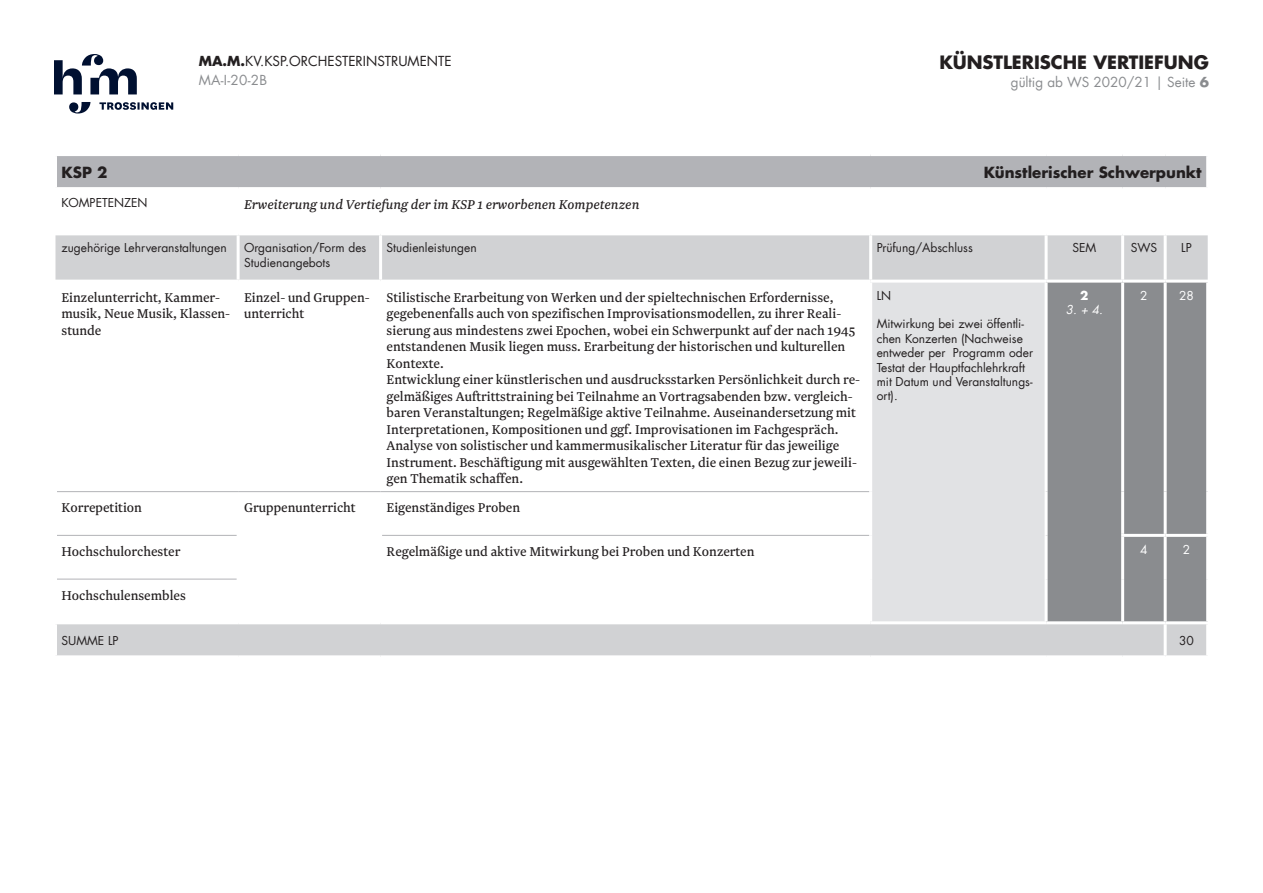
<style>
.page{position:relative;width:1263px;height:893px;background:#fff}
.page>*{position:absolute;margin:0;border:0;box-sizing:border-box;transform-origin:0 0}
.t1{font:700 18px "Futura Com";color:#231f20}
.t2{font:15px/16.5px "Newzald";color:#231f20}
.t3{font:italic 15px "Newzald";color:#231f20}
.t4{font:700 15px "Futura Com";color:#231f20}
.t5{font:13.5px/19.5px "Futura Com";color:#231f20}
.t6{font:13.5px "Futura Com";color:#8a8c8f}
.t7{font:12px/14.4px "Futura Com";color:#231f20}
.t8{font:italic 12px "Futura Com";color:#fff}
.t9{font:12px "Futura Com";color:#fff}
.t10{font:700 12px "Futura Com";color:#fff}
.s1{font-weight:700}
.s2{color:#8a8c8f}
</style>
<div class="page">
<svg style="left:54px;top:54px;width:119px;height:60px"></svg>
<div style="left:57px;top:156px;width:1149px;height:31px;background:#b2b3b7"></div>
<svg style="left:56px;top:235px;width:1152px;height:420px"></svg>
<div style="left:871px;top:281px;width:175px;height:342px;background:#e1e2e4"></div>
<div style="left:1047px;top:283px;width:159px;height:338px;background:#8a8c8f"></div>
<hr style="left:237px;top:235px;width:3px;height:45px;background:#fff">
<hr style="left:379px;top:235px;width:3px;height:45px;background:#fff">
<hr style="left:869px;top:235px;width:3px;height:45px;background:#fff">
<hr style="left:1044px;top:235px;width:3px;height:45px;background:#fff">
<hr style="left:1121px;top:235px;width:3px;height:45px;background:#fff">
<hr style="left:1164px;top:235px;width:3px;height:45px;background:#fff">
<hr style="left:1121px;top:283px;width:3px;height:209px;background:#fff">
<hr style="left:1164px;top:283px;width:3px;height:209px;background:#fff">
<hr style="left:54px;top:492px;width:3px;height:43px;background:#fff">
<hr style="left:1121px;top:492px;width:3px;height:42px;background:#fff">
<hr style="left:1164px;top:492px;width:3px;height:42px;background:#fff">
<hr style="left:54px;top:535px;width:3px;height:44px;background:#fff">
<hr style="left:1121px;top:537px;width:3px;height:42px;background:#fff">
<hr style="left:1164px;top:537px;width:3px;height:42px;background:#fff">
<hr style="left:54px;top:579px;width:3px;height:42px;background:#fff">
<hr style="left:1121px;top:579px;width:3px;height:42px;background:#fff">
<hr style="left:1164px;top:579px;width:3px;height:42px;background:#fff">
<hr style="left:54px;top:621px;width:184px;height:3px;background:#fff">
<hr style="left:54px;top:624px;width:3px;height:31px;background:#fff">
<hr style="left:1164px;top:624px;width:3px;height:31px;background:#fff">
<hr style="left:1046px;top:280px;width:77px;height:3px;background:#fff">
<hr style="left:1123px;top:280px;width:42px;height:3px;background:#fff">
<hr style="left:1165px;top:280px;width:44px;height:3px;background:#fff">
<hr style="left:1206px;top:283px;width:3px;height:209px;background:#fff">
<hr style="left:1206px;top:492px;width:3px;height:42px;background:#fff">
<hr style="left:1121px;top:534px;width:44px;height:3px;background:#fff">
<hr style="left:1165px;top:534px;width:44px;height:3px;background:#fff">
<hr style="left:1206px;top:537px;width:3px;height:42px;background:#fff">
<hr style="left:1206px;top:579px;width:3px;height:42px;background:#fff">
<hr style="left:1046px;top:621px;width:77px;height:3px;background:#fff">
<hr style="left:1123px;top:621px;width:42px;height:3px;background:#fff">
<hr style="left:1165px;top:621px;width:44px;height:3px;background:#fff">
<hr style="left:54px;top:280px;width:184px;height:3px;background:#fff">
<hr style="left:54px;top:283px;width:3px;height:209px;background:#fff">
<hr style="left:238px;top:280px;width:143px;height:3px;background:#fff">
<hr style="left:381px;top:280px;width:490px;height:3px;background:#fff">
<hr style="left:381px;top:621px;width:490px;height:3px;background:#fff">
<hr style="left:871px;top:280px;width:175px;height:3px;background:#fff">
<hr style="left:869px;top:283px;width:3px;height:209px;background:#fff">
<hr style="left:1044px;top:283px;width:3px;height:209px;background:#fff">
<hr style="left:869px;top:492px;width:3px;height:43px;background:#fff">
<hr style="left:1044px;top:492px;width:3px;height:43px;background:#fff">
<hr style="left:869px;top:535px;width:3px;height:44px;background:#fff">
<hr style="left:1044px;top:535px;width:3px;height:44px;background:#fff">
<hr style="left:869px;top:579px;width:3px;height:42px;background:#fff">
<hr style="left:1044px;top:579px;width:3px;height:42px;background:#fff">
<hr style="left:871px;top:621px;width:175px;height:3px;background:#fff">
<hr style="left:1206px;top:624px;width:3px;height:31px;background:#fff">
<hr style="left:237px;top:283px;width:3px;height:208px;background:#fff">
<hr style="left:379px;top:283px;width:3px;height:208px;background:#fff">
<hr style="left:237px;top:492px;width:3px;height:43px;background:#fff">
<hr style="left:379px;top:492px;width:3px;height:43px;background:#fff">
<hr style="left:237px;top:535px;width:3px;height:44px;background:#fff">
<hr style="left:379px;top:535px;width:3px;height:44px;background:#fff">
<hr style="left:237px;top:579px;width:3px;height:42px;background:#fff">
<hr style="left:379px;top:579px;width:3px;height:42px;background:#fff">
<hr style="left:57px;top:491px;width:181px;height:1px;background:#b2b3b7">
<hr style="left:238px;top:491px;width:143px;height:1px;background:#b2b3b7">
<hr style="left:381px;top:491px;width:488px;height:1px;background:#b2b3b7">
<hr style="left:57px;top:535px;width:180px;height:1px;background:#b2b3b7">
<hr style="left:57px;top:579px;width:180px;height:1px;background:#b2b3b7">
<hr style="left:382px;top:535px;width:487px;height:1px;background:#b2b3b7">
<hr style="left:238px;top:621px;width:143px;height:3px;background:#fff">
<p class="t5" style="left:199px;top:51px;width:254px"><span class="s1">MA.M.</span>KV.KSP.ORCHESTERINSTRUMENTE<br><span class="s2">MA-I-20-2B</span></p>
<p class="t1" style="left:939px;top:48px;width:271px">KÜNSTLERISCHE VERTIEFUNG</p>
<p class="t6" style="left:1011px;top:73px;width:200px">gültig ab WS 2020/21 | Seite <span class="s1">6</span></p>
<p class="t4" style="left:62px;top:161px;width:47px">KSP 2</p>
<p class="t4" style="left:984px;top:161px;width:219px">Künstlerischer Schwerpunkt</p>
<p class="t7" style="left:62px;top:195px;width:88px">KOMPETENZEN</p>
<p class="t3" style="left:244px;top:195px;width:397px">Erweiterung und Vertiefung der im KSP 1 erworbenen Kompetenzen</p>
<p class="t7" style="left:62px;top:241px;width:167px">zugehörige Lehrveranstaltungen</p>
<p class="t7" style="left:244px;top:241px;width:124px">Organisation/Form des<br>Studienangebots</p>
<p class="t7" style="left:387px;top:241px;width:92px">Studienleistungen</p>
<p class="t7" style="left:877px;top:241px;width:98px">Prüfung/Abschluss</p>
<p class="t7" style="left:1072px;top:241px;width:25px">SEM</p>
<p class="t7" style="left:1131px;top:241px;width:28px">SWS</p>
<p class="t7" style="left:1181px;top:241px;width:12px">LP</p>
<p class="t2" style="left:62px;top:289px;width:170px">Einzelunterricht, Kammer&shy;musik, Neue Musik, Klassen&shy;stunde</p>
<p class="t2" style="left:244px;top:289px;width:127px">Einzel- und Gruppen&shy;unterricht</p>
<p class="t2" style="left:387px;top:289px;width:475px">Stilistische Erarbeitung von Werken und der spieltechnischen Erfordernisse, gegebenenfalls auch von spezifischen Improvisationsmodellen, zu ihrer Reali&shy;sierung aus mindestens zwei Epochen, wobei ein Schwerpunkt auf der nach 1945 entstandenen Musik liegen muss. Erarbeitung der historischen und kulturellen Kontexte.<br>Entwicklung einer künstlerischen und ausdrucksstarken Persönlichkeit durch re&shy;gelmäßiges Auftrittstraining bei Teilnahme an Vortragsabenden bzw. vergleich&shy;baren Veranstaltungen; Regelmäßige aktive Teilnahme. Auseinandersetzung mit Interpretationen, Kompositionen und ggf. Improvisationen im Fachgespräch.<br>Analyse von solistischer und kammermusikalischer Literatur für das jeweilige Instrument. Beschäftigung mit ausgewählten Texten, die einen Bezug zur jeweili&shy;gen Thematik schaffen.</p>
<p class="t7" style="left:877px;top:288px;width:16px">LN</p>
<p class="t10" style="left:1080px;top:286px;width:10px">2</p>
<p class="t8" style="left:1066px;top:301px;width:38px">3. + 4.</p>
<p class="t9" style="left:1140px;top:287px;width:9px">2</p>
<p class="t9" style="left:1179px;top:287px;width:16px">28</p>
<p class="t7" style="left:877px;top:317px;width:158px">Mitwirkung bei zwei öffentli&shy;chen Konzerten (Nachweise entweder per Programm oder<br>Testat der Hauptfachlehrkraft mit Datum und Veranstaltungs&shy;ort).</p>
<p class="t2" style="left:62px;top:499px;width:82px">Korrepetition</p>
<p class="t2" style="left:244px;top:499px;width:113px">Gruppenunterricht</p>
<p class="t2" style="left:387px;top:499px;width:135px">Eigenständiges Proben</p>
<p class="t2" style="left:62px;top:543px;width:120px">Hochschulorchester</p>
<p class="t2" style="left:387px;top:543px;width:369px">Regelmäßige und aktive Mitwirkung bei Proben und Konzerten</p>
<p class="t9" style="left:1140px;top:541px;width:9px">4</p>
<p class="t9" style="left:1183px;top:541px;width:9px">2</p>
<p class="t2" style="left:62px;top:587px;width:126px">Hochschulensembles</p>
<p class="t7" style="left:62px;top:633px;width:59px">SUMME LP</p>
<p class="t7" style="left:1179px;top:633px;width:16px">30</p>
</div>
